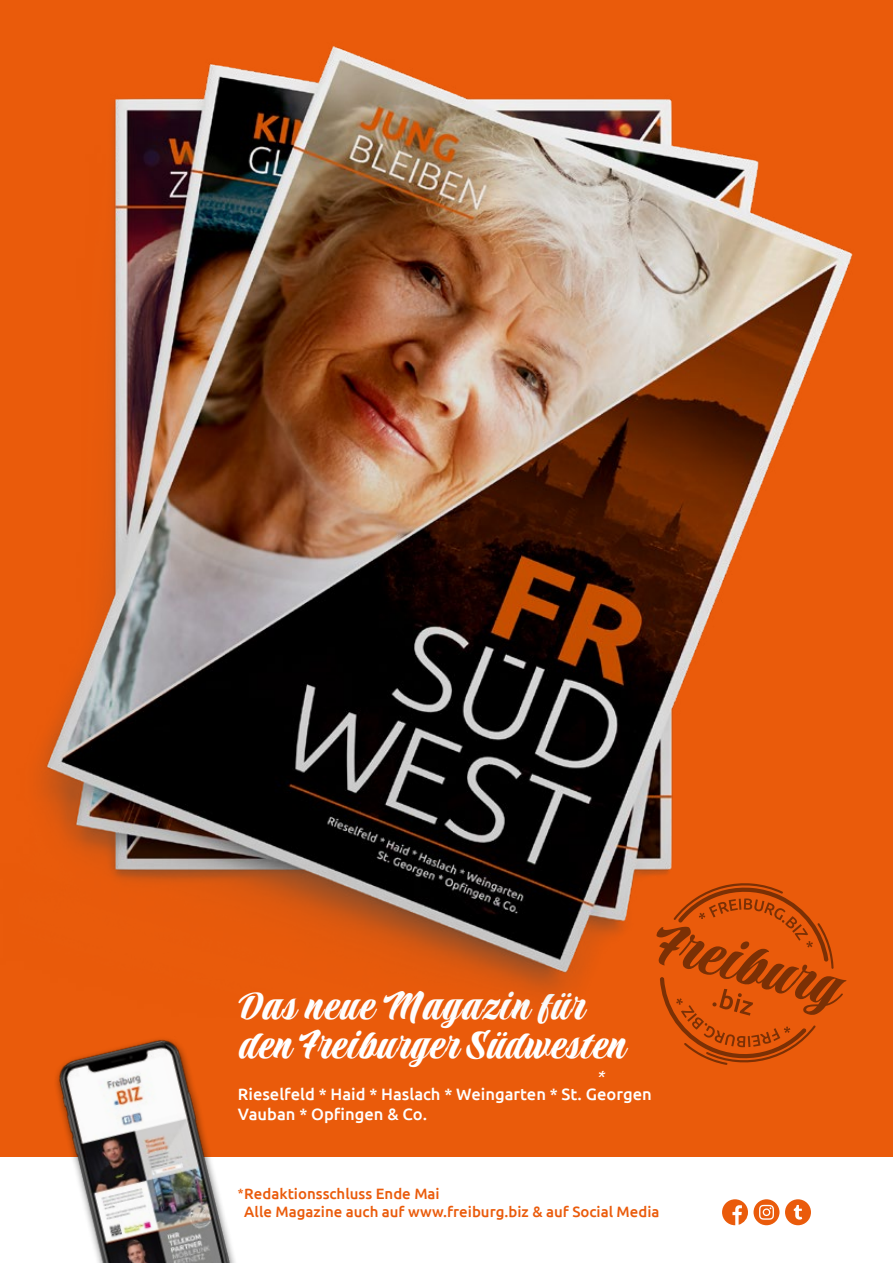
<style>
.page{position:relative;width:893px;height:1263px;background:#fff}
.page>*{position:absolute;margin:0;border:0;box-sizing:border-box;transform-origin:0 0}
.t1{font:45px/39px "Praise";letter-spacing:.01em;color:#fff}
.t2{font:19.2px "Praise";color:#fff}
.t3{font:500 16.5px/19.8px "Ubuntu";color:#fff}
.t4{font:500 15px/18px "Ubuntu";color:#ea5b0b}
.t5{font:500 12px "Ubuntu";color:#ea5b0b}
</style>
<div class="page">
<div style="left:0;top:0;width:893px;height:1157px;background:#ea5b0b"></div>
<svg style="left:672px;top:1017px;width:144px;height:48px"></svg>
<img style="left:56px;top:1039px;width:179px;height:224px">
<img style="left:38px;top:46px;width:815px;height:971px">
<svg style="left:785px;top:1199px;width:26px;height:26px"></svg>
<svg style="left:722px;top:1199px;width:57px;height:26px"></svg>
<h1 class="t1" style="left:238px;top:984px;width:388px">Das neue Magazin für den Freiburger Südwesten</h1>
<p class="t3" style="left:238px;top:1083px;width:415px">Rieselfeld * Haid * Haslach * Weingarten * St. Georgen<br>Vauban * Opfingen &amp; Co.</p>
<p class="t2" style="left:596px;top:1064px;width:10px">*</p>
<p class="t4" style="left:244px;top:1184px;width:417px">Redaktionsschluss Ende Mai<br>Alle Magazine auch auf www.freiburg.biz &amp; auf Social Media</p>
<p class="t5" style="left:238px;top:1185px;width:7px">*</p>
</div>
